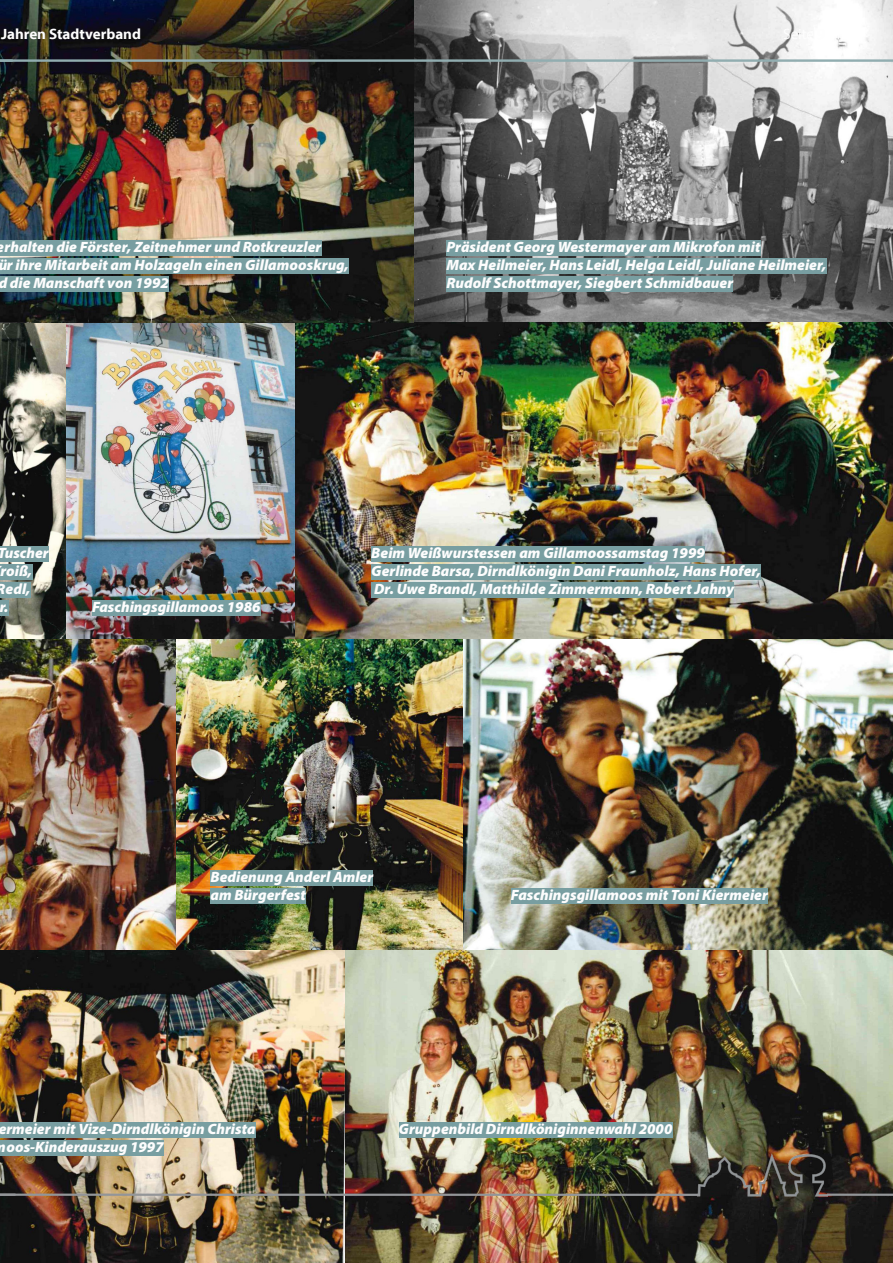
<style>
.page{position:relative;width:893px;height:1263px;background:#fff}
.page>*{position:absolute;margin:0;border:0;box-sizing:border-box;transform-origin:0 0}
.Schattierung_türkis{font:italic 900 15px/18px "Myriad Pro";color:#fdfdfd}
.t1{font:700 15px "Myriad Pro";color:#fefefe}
.Fuß_Kopfzeile{font:15px "Myriad Pro";color:#fefefe}
</style>
<div class="page">
<img style="left:344px;top:950px;width:549px;height:313px">
<img style="left:0;top:950px;width:344px;height:313px">
<img style="left:413px;top:0;width:480px;height:322px">
<img style="left:294px;top:322px;width:599px;height:317px">
<img style="left:0;top:322px;width:294px;height:317px">
<img style="left:0;top:0;width:413px;height:322px">
<img style="left:0;top:639px;width:893px;height:311px">
<div style="left:0;top:547px;width:49px;height:15px;background:#789ea1"></div>
<div style="left:0;top:565px;width:32px;height:15px;background:#789ea1"></div>
<div style="left:0;top:583px;width:30px;height:15px;background:#789ea1"></div>
<div style="left:0;top:601px;width:8px;height:15px;background:#789ea1"></div>
<div style="left:371px;top:547px;width:334px;height:15px;background:#789ea1"></div>
<div style="left:371px;top:565px;width:390px;height:15px;background:#789ea1"></div>
<div style="left:371px;top:583px;width:363px;height:15px;background:#789ea1"></div>
<div style="left:446px;top:241px;width:314px;height:15px;background:#789ea1"></div>
<div style="left:446px;top:259px;width:380px;height:15px;background:#789ea1"></div>
<div style="left:446px;top:277px;width:287px;height:15px;background:#789ea1"></div>
<div style="left:0;top:1123px;width:256px;height:15px;background:#789ea1"></div>
<div style="left:0;top:1141px;width:164px;height:15px;background:#789ea1"></div>
<div style="left:92px;top:601px;width:169px;height:15px;background:#789ea1"></div>
<div style="left:0;top:241px;width:321px;height:15px;background:#789ea1"></div>
<div style="left:0;top:259px;width:349px;height:15px;background:#789ea1"></div>
<div style="left:0;top:277px;width:169px;height:15px;background:#789ea1"></div>
<div style="left:210px;top:871px;width:163px;height:15px;background:#789ea1"></div>
<div style="left:210px;top:889px;width:96px;height:15px;background:#789ea1"></div>
<div style="left:511px;top:889px;width:257px;height:15px;background:#789ea1"></div>
<div style="left:399px;top:1123px;width:273px;height:15px;background:#789ea1"></div>
<img style="left:698px;top:1108px;width:129px;height:121px">
<hr style="left:0;top:1193px;width:700px;height:3px;background:#939598">
<hr style="left:827px;top:1193px;width:66px;height:3px;background:#939598">
<hr style="left:0;top:59px;width:893px;height:3px;background:#91adb0">
<svg style="left:0;top:59px;width:13px;height:3px"></svg>
<p class="t1" style="left:1px;top:24px;width:142px">Jahren Stadtverband</p>
<p class="Schattierung_türkis" style="left:-3px;top:237px;width:353px">erhalten die Förster, Zeitnehmer und Rotkreuzler<br>ür ihre Mitarbeit am Holzageln einen Gillamooskrug, d die Manschaft von 1992</p>
<p class="Fuß_Kopfzeile" style="left:783px;top:24px;width:43px">Seite 9</p>
<p class="Schattierung_türkis" style="left:446px;top:237px;width:316px">Präsident Georg Westermayer am Mikrofon mit</p>
<p class="Schattierung_türkis" style="left:446px;top:255px;width:381px">Max Heilmeier, Hans Leidl, Helga Leidl, Juliane Heilmeier,</p>
<p class="Schattierung_türkis" style="left:446px;top:273px;width:288px">Rudolf Schottmayer, Siegbert Schmidbauer</p>
<p class="Schattierung_türkis" style="left:-3px;top:543px;width:54px">Tuscher roiß,<br>Redl,<br>r.</p>
<p class="Schattierung_türkis" style="left:371px;top:543px;width:335px">Beim Weißwurstessen am Gillamoossamstag 1999</p>
<p class="Schattierung_türkis" style="left:371px;top:561px;width:391px">Gerlinde Barsa, Dirndlkönigin Dani Fraunholz, Hans Hofer,</p>
<p class="Schattierung_türkis" style="left:374px;top:579px;width:362px">Dr. Uwe Brandl, Matthilde Zimmermann, Robert Jahny</p>
<p class="Schattierung_türkis" style="left:92px;top:597px;width:170px">Faschingsgillamoos 1986</p>
<p class="Schattierung_türkis" style="left:210px;top:867px;width:164px">Bedienung Anderl Amler</p>
<p class="Schattierung_türkis" style="left:210px;top:885px;width:97px">am Bürgerfest</p>
<p class="Schattierung_türkis" style="left:511px;top:885px;width:258px">Faschingsgillamoos mit Toni Kiermeier</p>
<p class="Schattierung_türkis" style="left:6px;top:1119px;width:251px;text-indent:-8px">ermeier mit Vize-Dirndlkönigin Christa oos-Kinderauszug 1997</p>
<p class="Schattierung_türkis" style="left:399px;top:1119px;width:275px">Gruppenbild Dirndlköniginnenwahl 2000</p>
</div>
